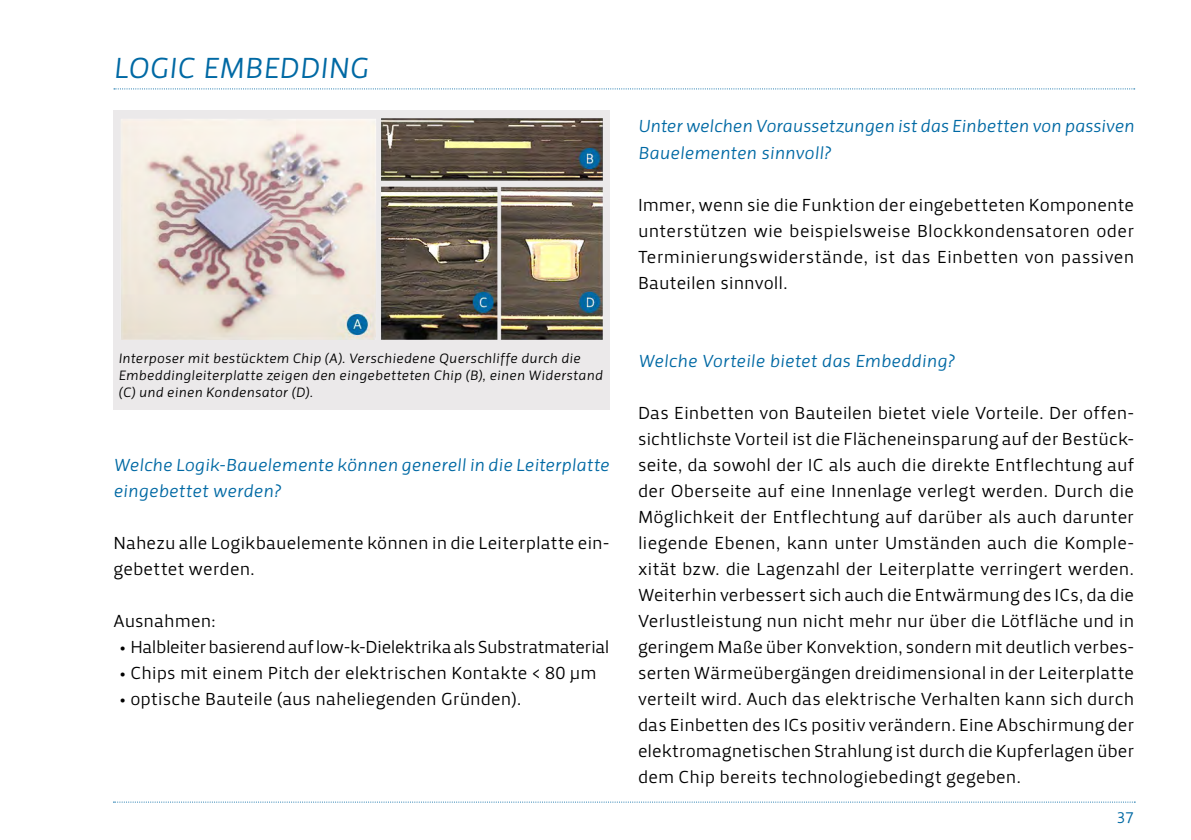
<style>
.page{position:relative;width:1191px;height:840px;background:#fff}
.page>*{position:absolute;margin:0;border:0;box-sizing:border-box;transform-origin:0 0}
.Überschrift{font:italic 30px "Priva Pro One";letter-spacing:.01em;color:#0069a4}
.t1{font:18px/26px "Priva Pro One";color:#000;text-align:justify}
.Frage{font:italic 18px/26px "Priva Pro One";letter-spacing:-.01em;color:#0069a4}
.t2{font:18px "Priva Pro One";letter-spacing:-.025em;color:#000}
.t3{font:16px "Priva Pro One";color:#0069a4}
.Bildunterschrift{font:italic 14px/16.8px "Priva Pro One";letter-spacing:.005em;color:#000}
</style>
<div class="page">
<svg style="left:113px;top:801px;width:1022px;height:1px"></svg>
<div style="left:113px;top:111px;width:496px;height:298px;background:#ebe9ea"></div>
<svg style="left:114px;top:88px;width:1020px;height:1px"></svg>
<img style="left:121px;top:118px;width:482px;height:222px">
<p class="Überschrift" style="left:114px;top:49px;width:257px">LOGIC EMBEDDING</p>
<p class="Bildunterschrift" style="left:118px;top:350px;width:486px">Interposer mit bestücktem Chip (A). Verschiedene Querschliffe durch die<br>Embeddingleiterplatte zeigen den eingebetteten Chip (B), einen Widerstand (C) und einen Kondensator (D).</p>
<p class="Frage" style="left:113px;top:451px;width:498px">Welche Logik-Bauelemente können generell in die Leiterplatte eingebettet werden?</p>
<p class="t1" style="left:113px;top:529px;width:498px">Nahezu alle Logikbauelemente können in die Leiterplatte ein&shy;gebettet werden.</p>
<p class="t1" style="left:113px;top:607px;width:104px">Ausnahmen:</p>
<p class="t2" style="left:119px;top:635px;width:492px">• Halbleiter basierend auf low-k-Dielektrika als Substratmaterial</p>
<p class="t1" style="left:119px;top:659px;width:479px">• Chips mit einem Pitch der elektrischen Kontakte &lt; 80 µm</p>
<p class="t1" style="left:119px;top:685px;width:404px">• optische Bauteile (aus naheliegenden Gründen).</p>
<p class="Frage" style="left:638px;top:113px;width:498px">Unter welchen Voraussetzungen ist das Einbetten von passiven<br>Bauelementen sinnvoll?</p>
<p class="t1" style="left:638px;top:191px;width:498px">Immer, wenn sie die Funktion der eingebetteten Komponente unterstützen wie beispielsweise Blockkondensatoren oder Terminierungswiderstände, ist das Einbetten von passiven Bauteilen sinnvoll.</p>
<p class="Frage" style="left:638px;top:347px;width:318px">Welche Vorteile bietet das Embedding?</p>
<p class="t1" style="left:638px;top:399px;width:498px">Das Einbetten von Bauteilen bietet viele Vorteile. Der offen&shy;sichtlichste Vorteil ist die Flächeneinsparung auf der Bestück&shy;seite, da sowohl der IC als auch die direkte Entflechtung auf der Oberseite auf eine Innenlage verlegt werden. Durch die Möglichkeit der Entflechtung auf darüber als auch darunter liegende Ebenen, kann unter Umständen auch die Komple&shy;xität bzw. die Lagenzahl der Leiterplatte verringert werden.<br>Weiterhin verbessert sich auch die Entwärmung des ICs, da die Verlustleistung nun nicht mehr nur über die Lötfläche und in geringem Maße über Konvektion, sondern mit deutlich verbes&shy;serten Wärmeübergängen dreidimensional in der Leiterplatte verteilt wird. Auch das elektrische Verhalten kann sich durch das Einbetten des ICs positiv verändern. Eine Abschirmung der elektromagnetischen Strahlung ist durch die Kupferlagen über dem Chip bereits technologiebedingt gegeben.</p>
<p class="t3" style="left:1116px;top:807px;width:19px">37</p>
</div>
